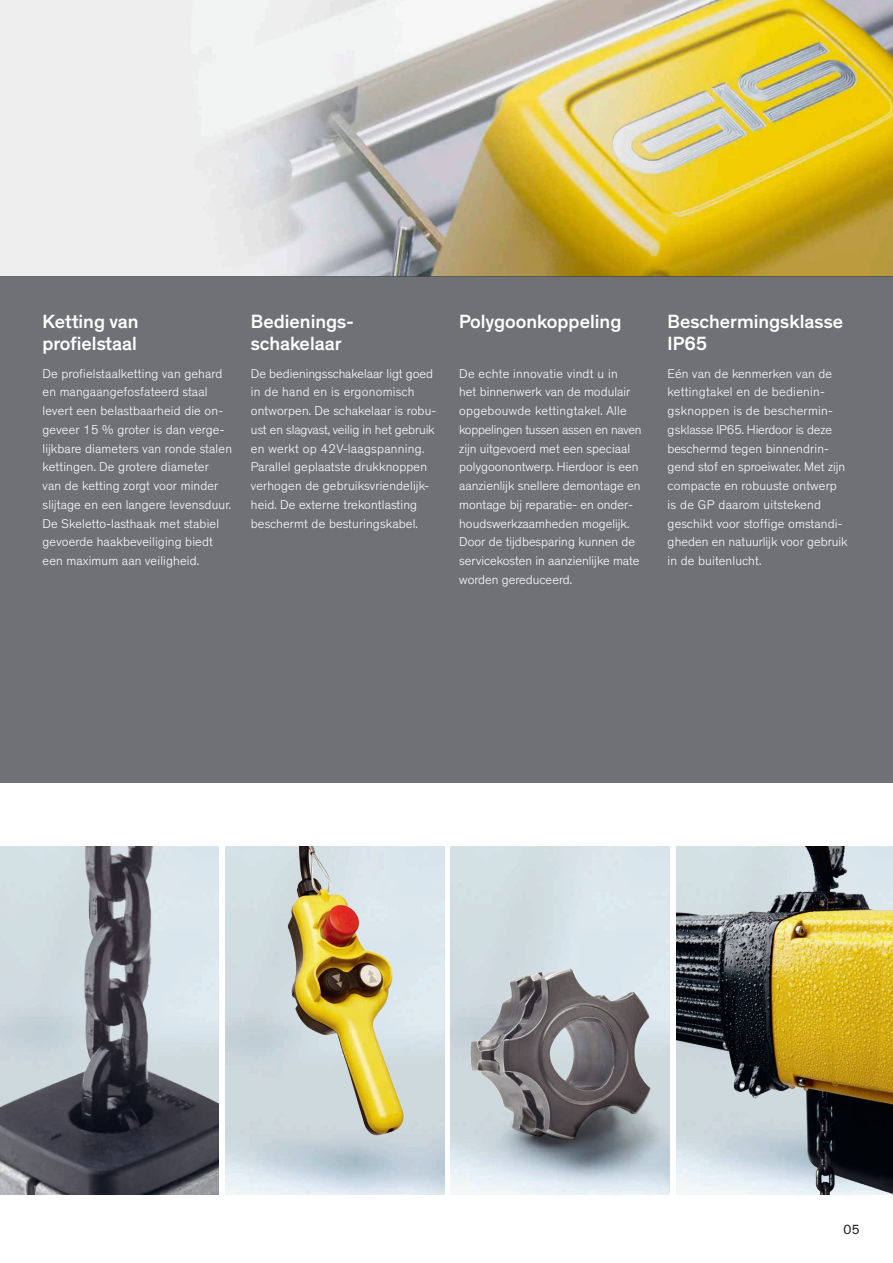
<style>
.page{position:relative;width:893px;height:1263px;background:#fff}
.page>*{position:absolute;margin:0;border:0;box-sizing:border-box;transform-origin:0 0}
.Heading_3{font:500 19.5px/22.5px "Theinhardt";color:#fff}
.t1{font:13.5px "Theinhardt";color:#231f20}
.Fliesstext{font:300 12.9px/18.8px "Theinhardt";letter-spacing:.01em;color:#fff}
</style>
<div class="page">
<img style="left:0;top:846px;width:219px;height:349px">
<img style="left:676px;top:846px;width:217px;height:349px">
<div style="left:0;top:276px;width:893px;height:506px;background:#6f7174"></div>
<img style="left:0;top:0;width:893px;height:276px">
<img style="left:257px;top:846px;width:163px;height:316px">
<img style="left:461px;top:922px;width:205px;height:112px">
<img style="left:461px;top:1034px;width:205px;height:144px">
<p class="Heading_3" style="left:43px;top:310px;width:98px">Ketting van profielstaal</p>
<p class="Fliesstext" style="left:43px;top:364px;width:191px">De profielstaalketting van gehard en mangaangefosfateerd staal levert een belastbaarheid die on&shy;geveer 15 % groter is dan verge&shy;lijkbare diameters van ronde stalen kettingen. De grotere diameter<br>van de ketting zorgt voor minder slijtage en een langere levensduur.<br>De Skeletto-lasthaak met stabiel gevoerde haakbeveiliging biedt een maximum aan veiligheid.</p>
<p class="Heading_3" style="left:251px;top:310px;width:104px">Bedienings&shy;schakelaar</p>
<p class="Fliesstext" style="left:251px;top:364px;width:187px">De bedieningsschakelaar ligt goed in de hand en is ergonomisch ontworpen. De schakelaar is robu&shy;ust en slagvast, veilig in het gebruik en werkt op 42V-laagspanning.<br>Parallel geplaatste drukknoppen verhogen de gebruiksvriendelijk&shy;heid. De externe trekontlasting beschermt de besturingskabel.</p>
<p class="Heading_3" style="left:459px;top:310px;width:164px">Polygoonkoppeling</p>
<p class="Fliesstext" style="left:459px;top:364px;width:184px">De echte innovatie vindt u in<br>het binnenwerk van de modulair opgebouwde kettingtakel. Alle koppelingen tussen assen en naven zijn uitgevoerd met een speciaal polygoonontwerp. Hierdoor is een aanzienlijk snellere demontage en montage bij reparatie- en onder&shy;houdswerkzaamheden mogelijk.<br>Door de tijdbesparing kunnen de servicekosten in aanzienlijke mate worden gereduceerd.</p>
<p class="Heading_3" style="left:668px;top:310px;width:177px">Beschermingsklasse<br>IP65</p>
<p class="Fliesstext" style="left:668px;top:364px;width:182px">Eén van de kenmerken van de kettingtakel en de bedienin&shy;gsknoppen is de beschermin&shy;gsklasse IP65. Hierdoor is deze beschermd tegen binnendrin&shy;gend stof en sproeiwater. Met zijn compacte en robuuste ontwerp is de GP daarom uitstekend geschikt voor stoffige omstandi&shy;gheden en natuurlijk voor gebruik in de buitenlucht.</p>
<p class="t1" style="left:844px;top:1221px;width:18px">05</p>
</div>
